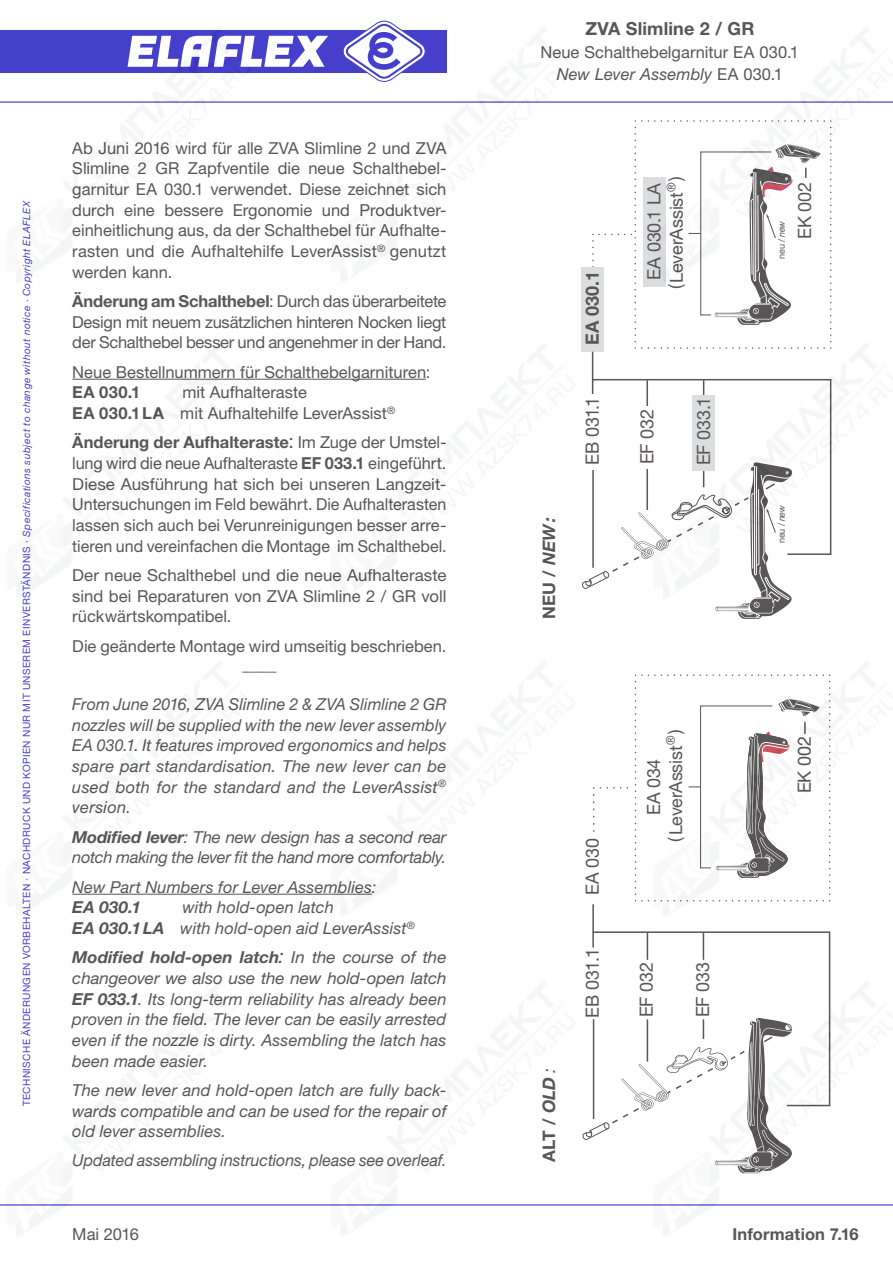
<style>
.page{position:relative;width:893px;height:1263px;background:#fff}
.page>*{position:absolute;margin:0;border:0;box-sizing:border-box;transform-origin:0 0}
.t1{font:18.45px "Helvetica Neue LTW1 G";letter-spacing:-.01em;color:#231f20}
.t2{font:700 18.45px "Helvetica Neue LTW1 G";color:#231f20}
.t3{font:18.3px "Helvetica Neue LTW1 G";letter-spacing:-.005em;color:#231f20}
.Headline_Vorderseite{font:700 18px "Helvetica Neue LTW1 G";letter-spacing:.005em;color:#231f20}
.t4{font:18px "Helvetica Neue LTW1 G";letter-spacing:-.005em;color:#231f20}
.t5{font:17.85px "Helvetica Neue LTW1 G";letter-spacing:-.005em;color:#231f20}
.Headline_Vorderseite-2{font:700 17.25px "Helvetica Neue LTW1 G";color:#231f20}
.Fließtext_D{font:16.5px/20.7px "Helvetica Neue LTW1 G";color:#231f20;text-align:justify}
.Fließtext_D-2{font:italic 16.5px/20.7px "Helvetica Neue LTW1 G";color:#231f20}
.Headline_Vorderseite-3{font:16.5px/20.7px "Helvetica Neue LTW1 G";letter-spacing:.005em;color:#231f20;text-align:center}
.Headline_Vorderseite-4{font:italic 16.5px/20.7px "Helvetica Neue LTW1 G";letter-spacing:.015em;color:#231f20;text-align:justify}
.Fließtext_D-3{font:700 16.5px "Helvetica Neue LTW1 G";letter-spacing:.01em;color:#231f20}
.Fließtext_D-4{font:10.2px "Helvetica Neue LTW1 G";color:#231f20}
.t6{font:10.05px "Helvetica Neue LTW1 G";letter-spacing:.04em;color:#0a00bc}
.t7{font:9.15px "Helvetica Neue LTW1 G";letter-spacing:-.025em;color:#231f20}
.s1{font-style:italic}
.s2{font-weight:700}
.s3{font-size:19.5px}
.s4{font-weight:400;font-style:italic}
</style>
<div class="page">
<img style="left:0;top:20px;width:893px;height:1214px">
<p class="t6" style="left:20px;top:1106px;width:908px;rotate:-90deg">TECHNISCHE ÄNDERUNGEN VORBEHALTEN · NACHDRUCK UND KOPIEN NUR MIT UNSEREM EINVERSTÄNDNIS · <span class="s1">Specifications subject to change without notice · Copyright ELAFLEX</span></p>
<p class="Headline_Vorderseite-3" style="left:72px;top:137px;width:376px;text-align:justify">Ab Juni 2016 wird für alle ZVA Slimline 2 und ZVA Slimline 2 GR Zapfventile die neue Schalthebel&shy;garnitur EA 030.1 verwendet. Diese zeichnet sich durch eine bessere Ergonomie und Produktver&shy;einheitlichung aus, da der Schalthebel für Aufhalte&shy;rasten und die Aufhaltehilfe LeverAssist<sup>®</sup> genutzt werden kann.</p>
<p class="Fließtext_D" style="left:72px;top:291px;width:376px"><span class="s2">Änderung am Schalthebel</span>: Durch das überarbeitete Design mit neuem zusätzlichen hinteren Nocken liegt der Schalthebel besser und angenehmer in der Hand.</p>
<p class="Fließtext_D" style="left:72px;top:361px;width:360px">Neue Bestellnummern für Schalthebelgarnituren:<br><span class="s2">EA 030.1</span></p>
<p class="Fließtext_D" style="left:72px;top:382px;width:325px;text-indent:110px">mit Aufhalteraste<br><span class="s2">EA 030.1LA</span> mit Aufhaltehilfe LeverAssist<sup>®</sup></p>
<p class="Fließtext_D" style="left:72px;top:432px;width:376px"><span class="s2">Änderung der Aufhalteraste</span><span class="s3">:</span> Im Zuge der Umstel&shy;lung wird die neue Aufhalteraste <span class="s2">EF 033.1</span> eingeführt.<br>Diese Ausführung hat sich bei unseren Langzeit-Untersuchungen im Feld bewährt. Die Aufhalterasten lassen sich auch bei Verunreinigungen besser arre&shy;tieren und vereinfachen die Montage im Schalthebel.</p>
<p class="Fließtext_D" style="left:72px;top:564px;width:376px">Der neue Schalthebel und die neue Aufhalteraste sind bei Reparaturen von ZVA Slimline 2 / GR voll rückwärtskompatibel.</p>
<p class="Fließtext_D" style="left:72px;top:635px;width:376px">Die geänderte Montage wird umseitig beschrieben.</p>
<p class="Fließtext_D-4" style="left:242px;top:665px;width:4px">-------------</p>
<p class="Headline_Vorderseite-4" style="left:72px;top:693px;width:376px">From June 2016, ZVA Slimline 2 &amp; ZVA Slimline 2 GR nozzles will be supplied with the new lever assembly EA 030.1. It features improved ergonomics and helps spare part standardisation. The new lever can be used both for the standard and the LeverAssist<sup>® </sup>version.</p>
<p class="Fließtext_D-2" style="left:72px;top:826px;width:376px"><span class="s2">Modified lever</span>: The new design has a second rear notch making the lever fit the hand more comfortably.</p>
<p class="Fließtext_D-2" style="left:72px;top:876px;width:306px">New Part Numbers for Lever Assemblies:<br><span class="s2">EA 030.1</span></p>
<p class="Fließtext_D-2" style="left:72px;top:897px;width:344px;text-indent:110px">with hold-open latch<br><span class="s2">EA 030.1LA</span> with hold-open aid LeverAssist<sup>®</sup></p>
<p class="Fließtext_D-2" style="left:72px;top:947px;width:376px;text-align:justify"><span class="s2">Modified hold-open latch</span><span class="s3">:</span> In the course of the changeover we also use the new hold-open latch <span class="s2">EF 033.1</span>. Its long-term reliability has already been proven in the field. The lever can be easily arrested even if the nozzle is dirty. Assembling the latch has been made easier.</p>
<p class="Fließtext_D-2" style="left:72px;top:1079px;width:376px;text-align:justify">The new lever and hold-open latch are fully back&shy;wards compatible and can be used for the repair of old lever assemblies.</p>
<p class="Fließtext_D-2" style="left:72px;top:1150px;width:376px">Updated assembling instructions, please see overleaf.</p>
<p class="Headline_Vorderseite" style="left:585px;top:18px;width:170px">ZVA Slimline 2 / GR</p>
<p class="Headline_Vorderseite-3" style="left:541px;top:41px;width:260px;line-height:22.5px">Neue Schalthebelgarnitur EA 030.1<br><span class="s1">New Lever Assembly</span> EA 030.1</p>
<p class="Headline_Vorderseite-2" style="left:538px;top:619px;width:104px;rotate:-90deg">NEU / <span class="s1">NEW:</span></p>
<p class="t2" style="left:581px;top:345px;width:76px;rotate:-90deg">EA 030.1</p>
<p class="t1" style="left:581px;top:465px;width:69px;rotate:-90deg">EB 031.1</p>
<p class="t4" style="left:665px;top:289px;width:114px;rotate:-90deg">(LeverAssist<sup>®</sup>)</p>
<p class="t1" style="left:643px;top:280px;width:98px;rotate:-90deg">EA 030.1 LA</p>
<p class="t1" style="left:635px;top:464px;width:57px;rotate:-90deg">EF 032</p>
<p class="t1" style="left:692px;top:465px;width:69px;rotate:-90deg">EF 033.1</p>
<p class="Headline_Vorderseite-2" style="left:538px;top:1161px;width:95px;rotate:-90deg">ALT / <span class="s1">OLD</span> <span class="s4">:</span></p>
<p class="t3" style="left:581px;top:895px;width:59px;rotate:-90deg">EA 030</p>
<p class="t3" style="left:581px;top:1018px;width:71px;rotate:-90deg">EB 031.1</p>
<p class="t5" style="left:665px;top:842px;width:114px;rotate:-90deg">(LeverAssist<sup>®</sup>)</p>
<p class="t3" style="left:642px;top:815px;width:58px;rotate:-90deg">EA 034</p>
<p class="t3" style="left:635px;top:1017px;width:56px;rotate:-90deg">EF 032</p>
<p class="t3" style="left:691px;top:1017px;width:56px;rotate:-90deg">EF 033</p>
<p class="t7" style="left:776px;top:259px;width:39px;rotate:-90deg">neu / <span class="s1">new</span></p>
<p class="t1" style="left:793px;top:239px;width:59px;rotate:-90deg">EK 002</p>
<p class="t7" style="left:776px;top:543px;width:39px;rotate:-90deg">neu / <span class="s1">new</span></p>
<p class="t3" style="left:793px;top:793px;width:58px;rotate:-90deg">EK 002</p>
<p class="Fließtext_D" style="left:72px;top:1224px;width:68px">Mai 2016</p>
<p class="Fließtext_D-3" style="left:732px;top:1224px;width:128px">Information 7.16</p>
</div>
